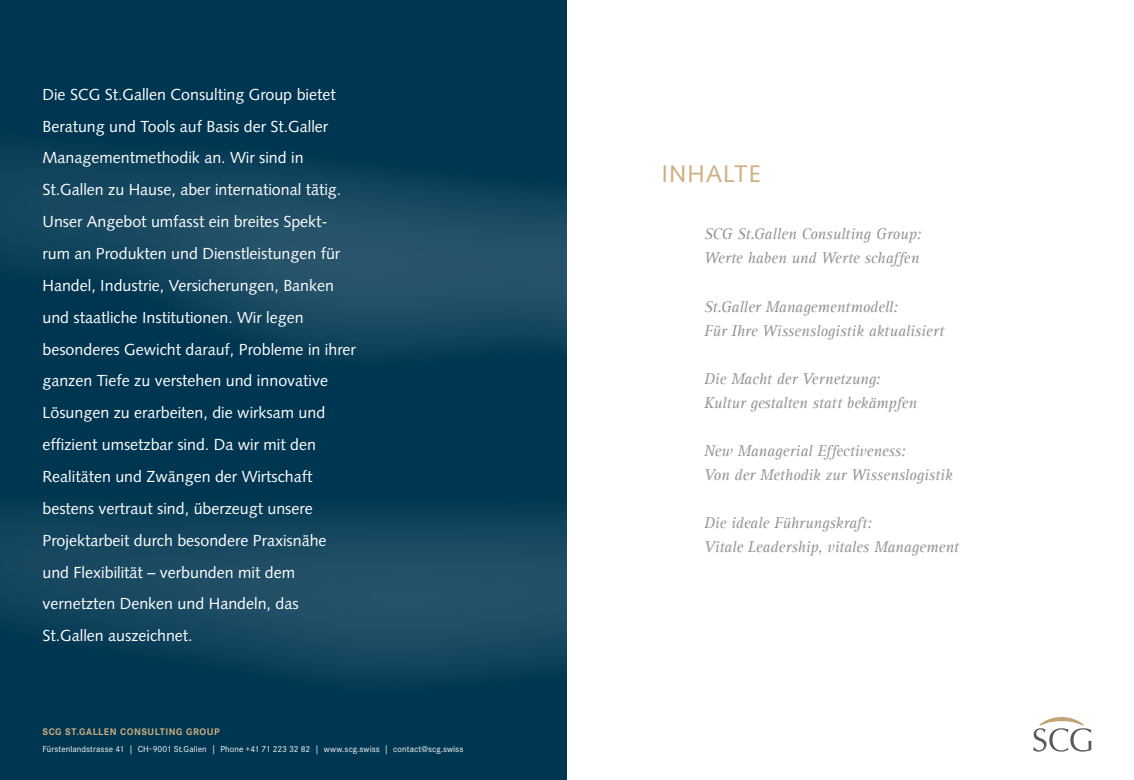
<style>
.page{position:relative;width:1134px;height:780px;background:#fff}
.page>*{position:absolute;margin:0;border:0;box-sizing:border-box;transform-origin:0 0}
.t1{font:24px "Syntax LT Std";letter-spacing:.045em;color:#cfae80}
.t2{font:16px/31.8px "Syntax";color:#fff}
.t3{font:italic 16px/24px "Rotis Serif";letter-spacing:-.01em;color:#939598}
.t4{font:700 10px "Corporate S";letter-spacing:.055em;color:#cfae80}
.t5{font:9px "Corporate S";letter-spacing:.01em;color:#fff}
</style>
<div class="page">
<div style="left:0;top:0;width:567px;height:780px;background:#003651"></div>
<svg style="left:0;top:153px;width:567px;height:199px"></svg>
<svg style="left:0;top:512px;width:567px;height:166px"></svg>
<svg style="left:1033px;top:717px;width:58px;height:34px"></svg>
<p class="t2" style="left:43px;top:78px;width:315px">Die SCG St.Gallen Consulting Group bietet Beratung und Tools auf Basis der St.Galler Managementmethodik an. Wir sind in St.Gallen zu Hause, aber international tätig.<br>Unser Angebot umfasst ein breites Spekt&shy;rum an Produkten und Dienstleistungen für Handel, Industrie, Versicherungen, Banken und staatliche Institutionen. Wir legen besonderes Gewicht darauf, Probleme in ihrer ganzen Tiefe zu verstehen und innovative Lösungen zu erarbeiten, die wirksam und effizient umsetzbar sind. Da wir mit den Realitäten und Zwängen der Wirtschaft bestens vertraut sind, überzeugt unsere Projektarbeit durch besondere Praxisnähe und Flexibilität – verbunden mit dem vernetzten Denken und Handeln, das St.Gallen auszeichnet.</p>
<p class="t4" style="left:43px;top:725px;width:179px">SCG ST.GALLEN CONSULTING GROUP</p>
<p class="t5" style="left:43px;top:743px;width:422px">Fürstenlandstrasse 41 | CH–9001 St.Gallen | Phone +41 71 223 32 82 | www.scg.swiss | contact@scg.swiss</p>
<h1 class="t1" style="left:661px;top:159px;width:101px">INHALTE</h1>
<p class="t3" style="left:704px;top:223px;width:219px">SCG St.Gallen Consulting Group:<br>Werte haben und Werte schaffen</p>
<p class="t3" style="left:704px;top:295px;width:242px">St.Galler Managementmodell:<br>Für Ihre Wissenslogistik aktualisiert</p>
<p class="t3" style="left:704px;top:367px;width:214px">Die Macht der Vernetzung:<br>Kultur gestalten statt bekämpfen</p>
<p class="t3" style="left:704px;top:439px;width:250px">New Managerial Effectiveness:<br>Von der Methodik zur Wissenslogistik</p>
<p class="t3" style="left:704px;top:511px;width:256px">Die ideale Führungskraft:<br>Vitale Leadership, vitales Management</p>
</div>
